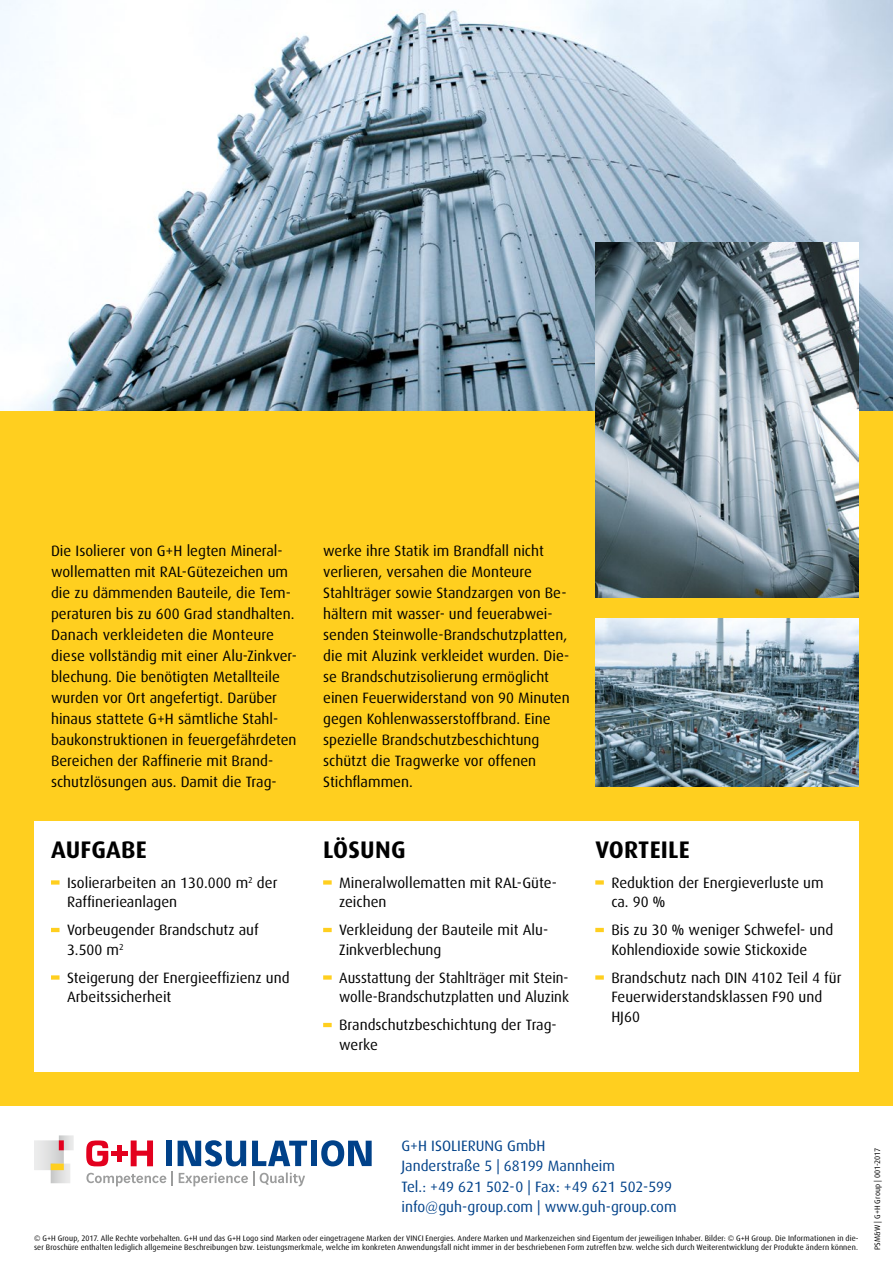
<style>
.page{position:relative;width:893px;height:1263px;background:#fff}
.page>*{position:absolute;margin:0;border:0;box-sizing:border-box;transform-origin:0 0}
.t1{font:700 24px "Dax";letter-spacing:.01em;color:#000}
.t2{font:15px/21px "Dax";color:#000}
.t3{font:15px/20.2px "Dax";color:#004189}
.t4{font:7.95px/9px "Dax";letter-spacing:.015em;color:#000}
.s1{font-weight:500}
</style>
<div class="page">
<div style="left:0;top:0;width:893px;height:1106px;background:#ffcf1f"></div>
<img style="left:0;top:0;width:893px;height:410px">
<img style="left:595px;top:619px;width:264px;height:168px">
<div style="left:34px;top:821px;width:825px;height:250px;background:#fff"></div>
<img style="left:595px;top:242px;width:264px;height:355px">
<div style="left:51px;top:880px;width:9px;height:5px;background:#ffcf1f"></div>
<svg style="left:51px;top:928px;width:9px;height:4px"></svg>
<div style="left:51px;top:975px;width:9px;height:5px;background:#ffcf1f"></div>
<div style="left:323px;top:880px;width:9px;height:5px;background:#ffcf1f"></div>
<svg style="left:323px;top:928px;width:9px;height:4px"></svg>
<div style="left:323px;top:975px;width:9px;height:5px;background:#ffcf1f"></div>
<svg style="left:323px;top:1023px;width:9px;height:4px"></svg>
<div style="left:595px;top:880px;width:9px;height:5px;background:#ffcf1f"></div>
<svg style="left:595px;top:928px;width:9px;height:4px"></svg>
<div style="left:595px;top:975px;width:9px;height:5px;background:#ffcf1f"></div>
<svg style="left:34px;top:1135px;width:40px;height:48px"></svg>
<div style="left:51px;top:1163px;width:13px;height:7px;background:#ffcf1f"></div>
<svg style="left:86px;top:1140px;width:221px;height:46px"></svg>
<div style="left:311px;top:1141px;width:6px;height:25px;background:#004189"></div>
<svg style="left:321px;top:1140px;width:51px;height:26px"></svg>
<p class="t2" style="left:51px;top:540px;width:248px">Die Isolierer von G+H legten Mineral&shy;wollematten mit RAL-Gütezeichen um die zu dämmenden Bauteile, die Tem&shy;peraturen bis zu 600 Grad standhalten.<br>Danach verkleideten die Monteure diese vollständig mit einer Alu-Zinkver&shy;blechung. Die benötigten Metallteile wurden vor Ort angefertigt. Darüber hinaus stattete G+H sämtliche Stahl&shy;baukonstruktionen in feuergefährdeten Bereichen der Raffinerie mit Brand&shy;schutzlösungen aus. Damit die Trag-</p>
<p class="t2" style="left:323px;top:540px;width:248px">werke ihre Statik im Brandfall nicht verlieren, versahen die Monteure Stahlträger sowie Standzargen von Be&shy;hältern mit wasser- und feuerabwei&shy;senden Steinwolle-Brandschutzplatten, die mit Aluzink verkleidet wurden. Die&shy;se Brandschutzisolierung ermöglicht einen Feuerwiderstand von 90 Minuten gegen Kohlenwasserstoffbrand. Eine spezielle Brandschutzbeschichtung schützt die Tragwerke vor offenen Stichflammen.</p>
<h1 class="t1" style="left:51px;top:836px;width:97px">AUFGABE</h1>
<h1 class="t1" style="left:323px;top:836px;width:84px">LÖSUNG</h1>
<h1 class="t1" style="left:595px;top:836px;width:96px">VORTEILE</h1>
<p class="t2" style="left:67px;top:873px;width:212px;line-height:19.5px">Isolierarbeiten an 130.000 m<sup>2</sup> der<br>Raffinerieanlagen</p>
<p class="t2" style="left:67px;top:920px;width:193px;line-height:19.5px">Vorbeugender Brandschutz auf<br>3.500 m<sup>2</sup></p>
<p class="t2" style="left:67px;top:968px;width:224px;line-height:19.5px">Steigerung der Energieeffizienz und<br>Arbeitssicherheit</p>
<p class="t2" style="left:339px;top:873px;width:219px;line-height:19.5px">Mineralwollematten mit RAL-Güte&shy;zeichen</p>
<p class="t2" style="left:339px;top:920px;width:210px;line-height:19.5px">Verkleidung der Bauteile mit Alu-<br>Zinkverblechung</p>
<p class="t2" style="left:339px;top:968px;width:231px;line-height:19.5px">Ausstattung der Stahlträger mit Stein&shy;wolle-Brandschutzplatten und Aluzink</p>
<p class="t2" style="left:339px;top:1015px;width:219px;line-height:19.5px">Brandschutzbeschichtung der Trag&shy;werke</p>
<p class="t2" style="left:611px;top:873px;width:214px;line-height:19.5px">Reduktion der Energieverluste um ca. 90 <span class="s1">%</span></p>
<p class="t2" style="left:611px;top:920px;width:224px;line-height:19.5px">Bis zu 30 <span class="s1">%</span> weniger Schwefel- und<br>Kohlendioxide sowie Stickoxide</p>
<p class="t2" style="left:611px;top:968px;width:232px;line-height:19.5px">Brandschutz nach DIN 4102 Teil 4 für<br>Feuerwiderstandsklassen F90 und<br>HJ60</p>
<p class="t3" style="left:401px;top:1136px;width:277px">G+H ISOLIERUNG GmbH<br>Janderstraße 5 | 68199 Mannheim<br>Tel.: +49 621 502-0 | Fax: +49 621 502-599 info@guh-group.com | www.guh-group.com</p>
<p class="t4" style="left:34px;top:1234px;width:826px">© G+H Group, 2017. Alle Rechte vorbehalten. G+H und das G+H Logo sind Marken oder eingetragene Marken der VINCI Energies. Andere Marken und Markenzeichen sind Eigentum der jeweiligen Inhaber. Bilder: © G+H Group. Die Informationen in die&shy;ser Broschüre enthalten lediglich allgemeine Beschreibungen bzw. Leistungsmerkmale, welche im konkreten Anwendungsfall nicht immer in der beschriebenen Form zutreffen bzw. welche sich durch Weiterentwicklung der Produkte ändern können.</p>
<p class="t4" style="left:873px;top:1250px;width:104px;rotate:-90deg">PSM&amp;W | G+H Group | 001-2017</p>
</div>
